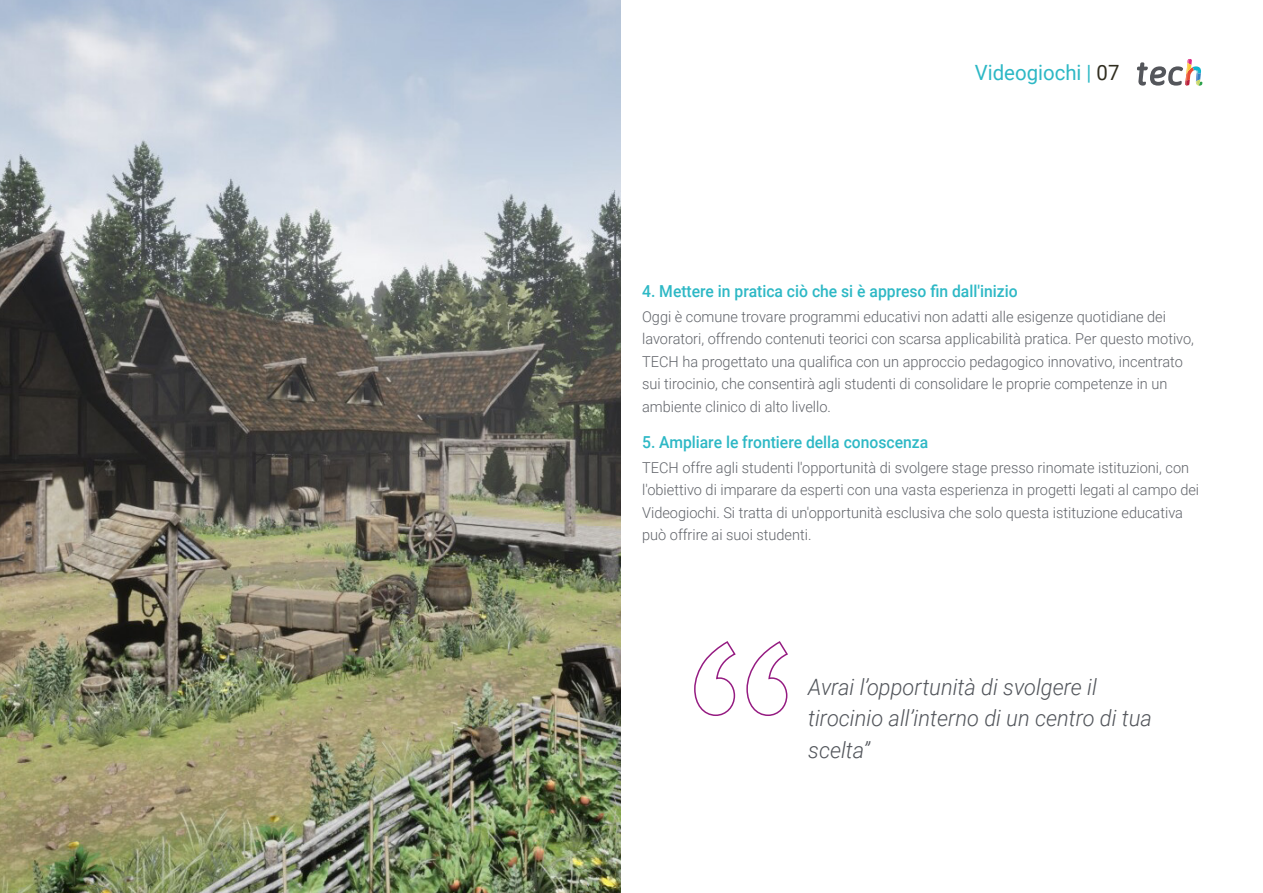
<style>
.page{position:relative;width:1263px;height:893px;background:#fff}
.page>*{position:absolute;margin:0;border:0;box-sizing:border-box;transform-origin:0 0}
.t1{font:italic 300 22.5px/31.5px "Roboto";color:#52555b}
.t2{font:21px "Roboto";color:#2db8c5}
.t3{font:500 16.5px "Roboto";color:#2db8c5;scale:.95 1}
.t4{font:300 15px/22.5px "Roboto";color:#61646a}
.s1{color:#312e20}
</style>
<div class="page">
<svg style="left:694px;top:641px;width:94px;height:75px"></svg>
<img style="left:0;top:0;width:621px;height:893px">
<svg style="left:1137px;top:59px;width:65px;height:27px"></svg>
<h2 class="t2" style="left:975px;top:57px;width:146px">Videogiochi | <span class="s1">07</span></h2>
<p class="t3" style="left:642px;top:280px;width:397px">4. Mettere in pratica ciò che si è appreso fin dall'inizio</p>
<p class="t4" style="left:642px;top:305px;width:553px">Oggi è comune trovare programmi educativi non adatti alle esigenze quotidiane dei lavoratori, offrendo contenuti teorici con scarsa applicabilità pratica. Per questo motivo, TECH ha progettato una qualifica con un approccio pedagogico innovativo, incentrato sui tirocinio, che consentirà agli studenti di consolidare le proprie competenze in un ambiente clinico di alto livello.</p>
<p class="t3" style="left:642px;top:431px;width:303px">5. Ampliare le frontiere della conoscenza</p>
<p class="t4" style="left:642px;top:456px;width:559px">TECH offre agli studenti l'opportunità di svolgere stage presso rinomate istituzioni, con l'obiettivo di imparare da esperti con una vasta esperienza in progetti legati al campo dei Videogiochi. Si tratta di un'opportunità esclusiva che solo questa istituzione educativa può offrire ai suoi studenti.</p>
<h1 class="t1" style="left:808px;top:670px;width:345px">Avrai l’opportunità di svolgere il tirocinio all’interno di un centro di tua scelta”</h1>
</div>
